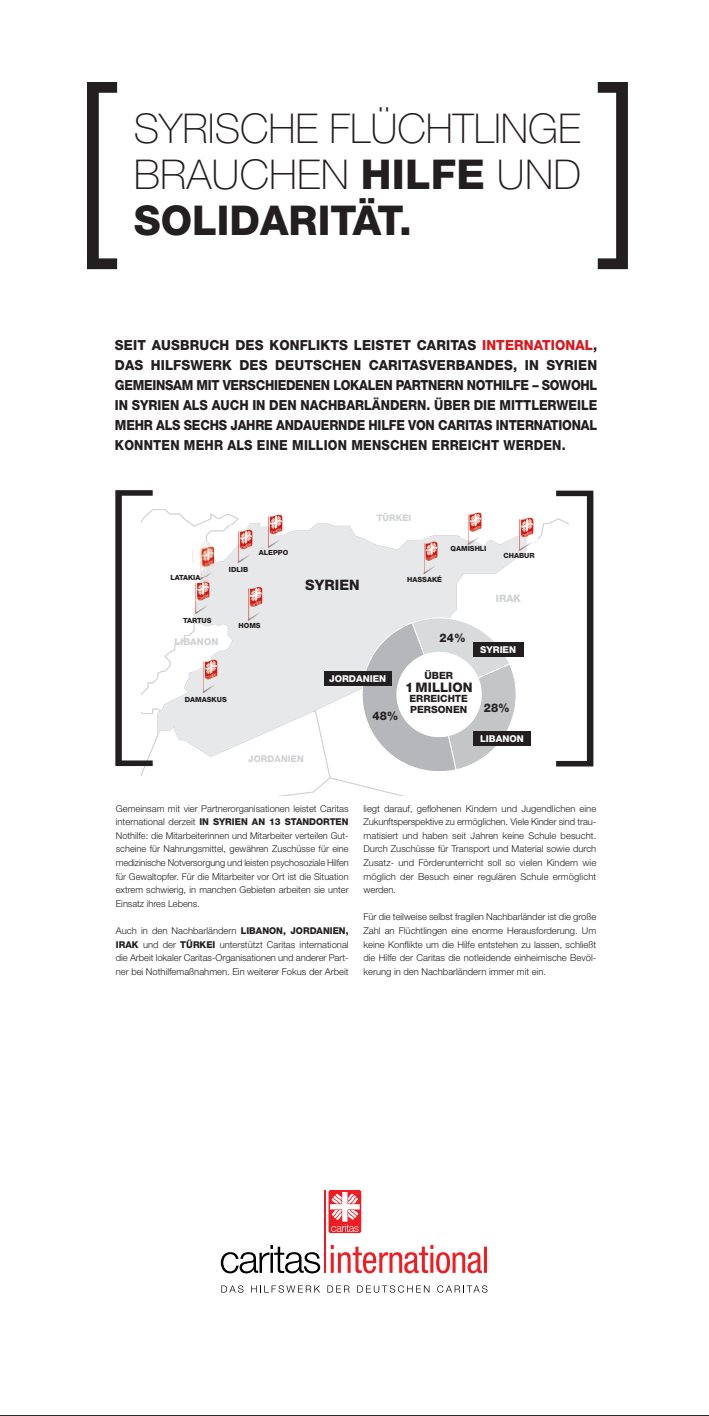
<style>
.page{position:relative;width:709px;height:1416px;background:#fff}
.page>*{position:absolute;margin:0;border:0;box-sizing:border-box;transform-origin:0 0}
.t1{font:200 condensed 307.1px "Helvetica Neue LT Std";color:#231f20;scale:1.05 1}
.t2{font:300 203.45px "Helvetica Neue LT Std";color:#231f20;scale:.92 1}
.t3{font:100 41.1px/46px "Helvetica Neue LT Std";color:#231f20}
.t4{font:800 41.1px "Helvetica Neue LT Std";color:#231f20}
.t5{font:800 14.4px "Helvetica Neue LT Std";letter-spacing:.01em;color:#231f20}
.t6{font:800 13.9px/19.9px "Helvetica Neue LT Std";letter-spacing:.015em;color:#231f20;text-align:justify;scale:.95 1}
.t7{font:800 13.25px "Helvetica Neue LT Std";color:#231f20}
.t8{font:800 11.9px "Helvetica Neue LT Std";color:#231f20;scale:.96 1}
.t9{font:800 10.25px "Helvetica Neue LT Std";color:#d1d2d4}
.t10{font:800 10px/10.5px "Helvetica Neue LT Std";color:#231f20}
.t11{font:800 9.5px "Helvetica Neue LT Std";letter-spacing:.01em;color:#d1d2d4}
.t12{font:800 9.45px "Helvetica Neue LT Std";color:#fff}
.t13{font:300 9.4px/13.6px "Helvetica Neue LT Std";color:#231f20;text-align:justify}
.t14{font:800 9.2px "Helvetica Neue LT Std";letter-spacing:.01em;color:#d1d2d4}
.t15{font:800 9.05px "Helvetica Neue LT Std";color:#d1d2d4}
.t16{font:800 7.1px "Helvetica Neue LT Std";color:#231f20}
.s1{font-weight:800}
.s2{color:#d8171f}
</style>
<div class="page">
<hr style="left:0;top:1415px;width:709px;height:1px;background:#231f20">
<svg style="left:221px;top:1245px;width:99px;height:28px"></svg>
<hr style="left:324px;top:1190px;width:2px;height:83px;background:#ee1d23">
<svg style="left:331px;top:1245px;width:151px;height:28px"></svg>
<hr style="left:484px;top:1247px;width:3px;height:26px;background:#ee1d23">
<div style="left:328px;top:1190px;width:33px;height:43px;background:#ee1d23;border-radius:2px"></div>
<svg style="left:330px;top:1192px;width:30px;height:40px"></svg>
<svg style="left:221px;top:1285px;width:22px;height:8px"></svg>
<svg style="left:251px;top:1285px;width:69px;height:8px"></svg>
<svg style="left:327px;top:1285px;width:22px;height:7px"></svg>
<svg style="left:357px;top:1285px;width:72px;height:8px"></svg>
<svg style="left:437px;top:1285px;width:50px;height:8px"></svg>
<svg style="left:141px;top:509px;width:427px;height:286px"></svg>
<div style="left:324px;top:672px;width:67px;height:14px;background:#231f20"></div>
<div style="left:473px;top:732px;width:57px;height:14px;background:#231f20"></div>
<div style="left:473px;top:642px;width:50px;height:15px;background:#231f20"></div>
<img style="left:188px;top:577px;width:25px;height:40px">
<h2 class="t2" style="left:73px;top:85px;width:50px">[</h2>
<h2 class="t2" style="left:597px;top:85px;width:50px">]</h2>
<h3 class="t3" style="left:134px;top:109px;width:449px">SYRISCHE FLÜCHTLINGE<br>BRAUCHEN <span class="s1">HILFE</span> UND</h3>
<h3 class="t4" style="left:134px;top:206px;width:279px">SOLIDARITÄT.</h3>
<p class="t6" style="left:115px;top:336px;width:509px">SEIT AUSBRUCH DES KONFLIKTS LEISTET CARITAS <span class="s2">INTERNATIONAL</span>, DAS HILFSWERK DES DEUTSCHEN CARITASVERBANDES, IN SYRIEN GEMEINSAM MIT VERSCHIEDENEN LOKALEN PARTNERN NOTHILFE – SOWOHL IN SYRIEN ALS AUCH IN DEN NACHBARLÄNDERN. ÜBER DIE MITTLERWEILE MEHR ALS SECHS JAHRE ANDAUERNDE HILFE VON CARITAS INTERNATIONAL KONNTEN MEHR ALS EINE MILLION MENSCHEN ERREICHT WERDEN.</p>
<h1 class="t1" style="left:90px;top:490px;width:64px">[</h1>
<h1 class="t1" style="left:552px;top:491px;width:64px">]</h1>
<p class="t15" style="left:377px;top:514px;width:36px">TÜRKEI</p>
<p class="t16" style="left:450px;top:546px;width:37px">QAMISHLI</p>
<p class="t16" style="left:259px;top:550px;width:31px">ALEPPO</p>
<p class="t16" style="left:503px;top:553px;width:33px">CHABUR</p>
<p class="t16" style="left:229px;top:566px;width:21px">IDLIB</p>
<p class="t16" style="left:170px;top:575px;width:32px">LATAKIA</p>
<p class="t16" style="left:407px;top:577px;width:36px">HASSAKÉ</p>
<h3 class="t5" style="left:305px;top:579px;width:56px">SYRIEN</h3>
<p class="t9" style="left:496px;top:595px;width:27px">IRAK</p>
<p class="t16" style="left:183px;top:618px;width:30px">TARTUS</p>
<p class="t16" style="left:238px;top:623px;width:24px">HOMS</p>
<p class="t8" style="left:439px;top:633px;width:29px">24%</p>
<p class="t11" style="left:175px;top:638px;width:45px">LIBANON</p>
<p class="t12" style="left:480px;top:646px;width:37px">SYRIEN</p>
<p class="t10" style="left:424px;top:671px;width:30px">ÜBER</p>
<h3 class="t7" style="left:405px;top:682px;width:69px">1 MILLION</h3>
<p class="t10" style="left:409px;top:694px;width:60px">ERREICHTE<br>PERSONEN</p>
<p class="t12" style="left:329px;top:676px;width:59px">JORDANIEN</p>
<p class="t16" style="left:185px;top:697px;width:43px">DAMASKUS</p>
<p class="t8" style="left:484px;top:704px;width:29px">28%</p>
<p class="t8" style="left:372px;top:712px;width:29px">48%</p>
<p class="t12" style="left:480px;top:735px;width:45px">LIBANON</p>
<p class="t14" style="left:248px;top:755px;width:57px">JORDANIEN</p>
<p class="t13" style="left:116px;top:802px;width:234px">Gemeinsam mit vier Partnerorganisationen leistet Caritas international derzeit <span class="s1">IN SYRIEN AN 13 STANDORTEN </span>Nothilfe: die Mitarbeiterinnen und Mitarbeiter verteilen Gut&shy;scheine für Nahrungsmittel, gewähren Zuschüsse für eine medizinische Notversorgung und leisten psychosoziale Hilfen für Gewaltopfer. Für die Mitarbeiter vor Ort ist die Situation extrem schwierig, in manchen Gebieten arbeiten sie unter Einsatz ihres Lebens.</p>
<p class="t13" style="left:116px;top:925px;width:234px">Auch in den Nachbarländern <span class="s1">LIBANON, JORDANIEN, IRAK</span> und der <span class="s1">TÜRKEI</span> unterstützt Caritas international die Arbeit lokaler Caritas-Organisationen und anderer Part&shy;ner bei Nothilfemaßnahmen. Ein weiterer Fokus der Arbeit</p>
<p class="t13" style="left:363px;top:802px;width:234px">liegt darauf, geflohenen Kindern und Jugendlichen eine Zukunftsperspektive zu ermöglichen. Viele Kinder sind trau&shy;matisiert und haben seit Jahren keine Schule besucht.<br>Durch Zuschüsse für Transport und Material sowie durch Zusatz- und Förderunterricht soll so vielen Kindern wie möglich der Besuch einer regulären Schule ermöglicht werden.</p>
<p class="t13" style="left:363px;top:911px;width:234px">Für die teilweise selbst fragilen Nachbarländer ist die große Zahl an Flüchtlingen eine enorme Herausforderung. Um keine Konflikte um die Hilfe entstehen zu lassen, schließt die Hilfe der Caritas die notleidende einheimische Bevöl&shy;kerung in den Nachbarländern immer mit ein.</p>
</div>
